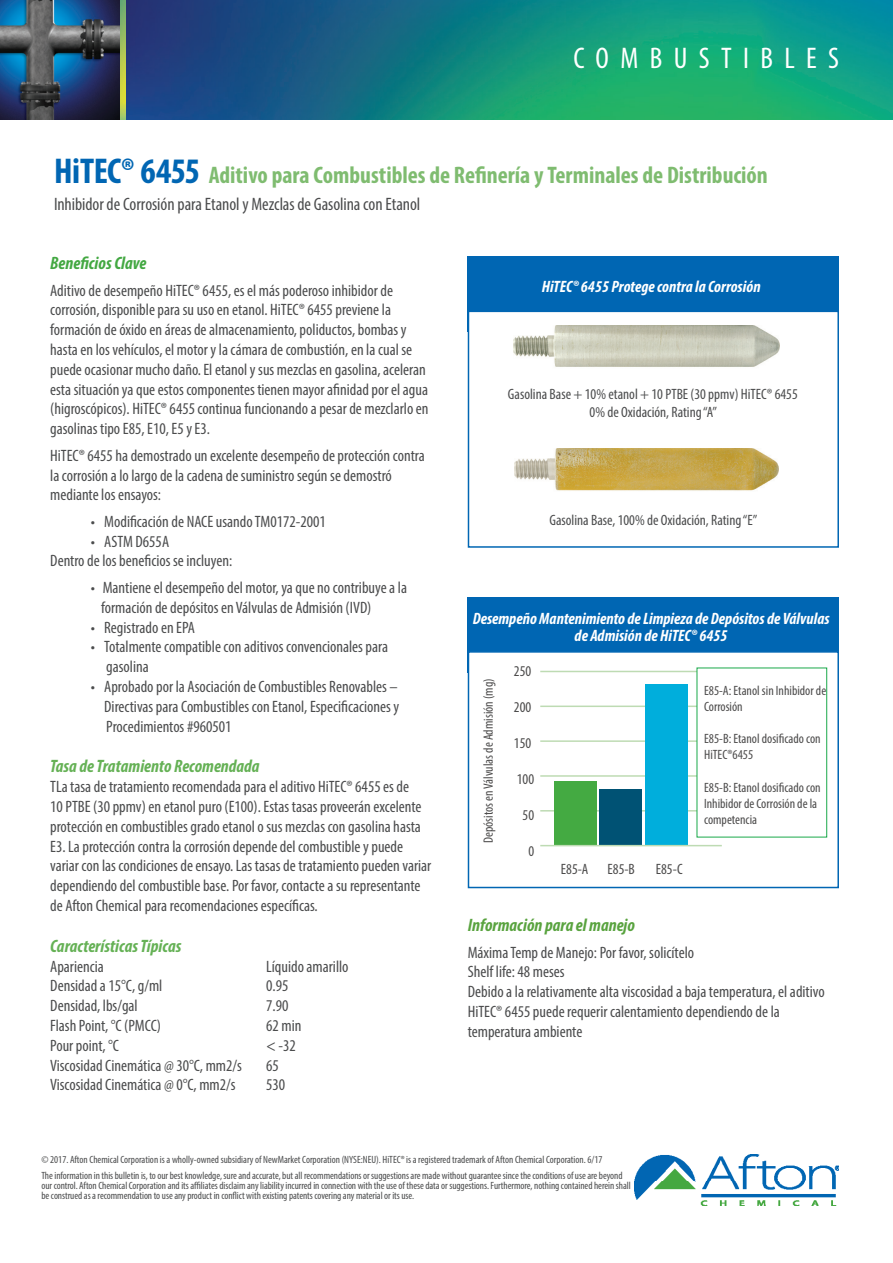
<style>
.page{position:relative;width:893px;height:1263px;background:#fff}
.page>*{position:absolute;margin:0;border:0;box-sizing:border-box;transform-origin:0 0}
.t1{font:condensed 30px "Myriad Pro";letter-spacing:.38em;color:#fff}
.t2{font:700 condensed 24px "Myriad Pro";color:#7fbc70}
.t3{font:condensed 18px "Myriad Pro";letter-spacing:-.005em;color:#4b4c4d}
.t4{font:italic 700 condensed 18px "Myriad Pro";color:#65b155}
.Sub-headings_Style{font:italic 700 condensed 18px "Myriad Pro";color:#59a33f}
.Sub-headings_Style-2{font:italic 700 condensed 18px "Myriad Pro";color:#43a842}
.Sub-headings_Style-3{font:condensed 16.5px/19.8px "Myriad Pro";color:#4b4c4d}
.t5{font:italic 700 condensed 16.5px/17.2px "Myriad Pro";color:#fff;text-align:center}
.t6{font:condensed 15px "Myriad Pro";color:#4b4c4d}
.t7{font:condensed 15px "Myriad Pro";color:#4c4b4b}
.t8{font:condensed 13.5px/16.2px "Myriad Pro";color:#4c4b4b}
.t9{font:condensed 10.5px/9.8px "Myriad Pro";letter-spacing:-.005em;color:#4b4c4d}
.s1{font-size:36px;color:#0166b3}
</style>
<div class="page">
<img style="left:125px;top:0;width:768px;height:119px">
<img style="left:119px;top:0;width:6px;height:119px">
<img style="left:634px;top:1155px;width:205px;height:51px">
<div style="left:468px;top:257px;width:371px;height:75px;background:#0066b3"></div>
<div style="left:468px;top:311px;width:371px;height:237px;background:#fff;border:2px solid #0166b3"></div>
<div style="left:468px;top:597px;width:371px;height:75px;background:#0066b3"></div>
<div style="left:468px;top:651px;width:371px;height:237px;background:#fff;border:2px solid #0166b3"></div>
<img style="left:515px;top:448px;width:263px;height:43px">
<img style="left:513px;top:325px;width:266px;height:42px">
<hr style="left:540px;top:775px;width:182px;height:2px;background:#bedbb3">
<hr style="left:540px;top:671px;width:182px;height:1px;background:#bedbb3">
<hr style="left:540px;top:740px;width:182px;height:2px;background:#bedbb3">
<hr style="left:540px;top:705px;width:182px;height:2px;background:#bedbb3">
<hr style="left:540px;top:810px;width:182px;height:1px;background:#bedbb3">
<div style="left:554px;top:781px;width:42px;height:64px;background:#44aa42"></div>
<div style="left:599px;top:789px;width:43px;height:56px;background:#005274"></div>
<div style="left:645px;top:684px;width:42px;height:161px;background:#00aedc"></div>
<hr style="left:540px;top:845px;width:182px;height:1px;background:#bedbb3">
<div style="left:697px;top:668px;width:130px;height:169px;background:#fff"></div>
<svg style="left:0;top:0;width:119px;height:119px;background:#324e6b"></svg>
<p class="t1" style="left:574px;top:40px;width:267px">COMBUSTIBLES</p>
<p class="t2" style="left:54px;top:160px;width:715px"><span class="s1">HiTEC® 6455</span> Aditivo para Combustibles de Refinería y Terminales de Distribución</p>
<p class="t3" style="left:54px;top:193px;width:368px">Inhibidor de Corrosión para Etanol y Mezclas de Gasolina con Etanol</p>
<p class="Sub-headings_Style-2" style="left:50px;top:252px;width:98px">Beneficios Clave</p>
<p class="Sub-headings_Style-3" style="left:50px;top:280px;width:380px">Aditivo de desempeño HiTEC® 6455, es el más poderoso inhibidor de corrosión, disponible para su uso en etanol. HiTEC® 6455 previene la formación de óxido en áreas de almacenamiento, poliductos, bombas y hasta en los vehículos, el motor y la cámara de combustión, en la cual se puede ocasionar mucho daño. El etanol y sus mezclas en gasolina, aceleran esta situación ya que estos componentes tienen mayor afinidad por el agua (higroscópicos). HiTEC® 6455 continua funcionando a pesar de mezclarlo en gasolinas tipo E85, E10, E5 y E3.</p>
<p class="Sub-headings_Style-3" style="left:50px;top:445px;width:376px">HiTEC® 6455 ha demostrado un excelente desempeño de protección contra la corrosión a lo largo de la cadena de suministro según se demostró mediante los ensayos:</p>
<p class="Sub-headings_Style-3" style="left:91px;top:511px;width:237px">• Modificación de NACE usando TM0172-2001</p>
<p class="Sub-headings_Style-3" style="left:91px;top:531px;width:80px">• ASTM D655A</p>
<p class="Sub-headings_Style-3" style="left:50px;top:551px;width:183px">Dentro de los beneficios se incluyen:</p>
<p class="Sub-headings_Style-3" style="left:101px;top:577px;width:307px;text-indent:-10px">• Mantiene el desempeño del motor, ya que no contribuye a la formación de depósitos en Válvulas de Admisión (IVD)</p>
<p class="Sub-headings_Style-3" style="left:91px;top:617px;width:106px">• Registrado en EPA</p>
<p class="Sub-headings_Style-3" style="left:106px;top:637px;width:283px;text-indent:-16px">• Totalmente compatible con aditivos convencionales para gasolina</p>
<p class="Sub-headings_Style-3" style="left:91px;top:676px;width:309px">• Aprobado por la Asociación de Combustibles Renovables –</p>
<p class="Sub-headings_Style-3" style="left:104px;top:696px;width:296px">Directivas para Combustibles con Etanol, Especificaciones y<br>Procedimientos #960501</p>
<p class="t4" style="left:50px;top:755px;width:211px">Tasa de Tratamiento Recomendada</p>
<p class="Sub-headings_Style-3" style="left:50px;top:777px;width:383px">TLa tasa de tratamiento recomendada para el aditivo HiTEC® 6455 es de<br>10 PTBE (30 ppmv) en etanol puro (E100). Estas tasas proveerán excelente protección en combustibles grado etanol o sus mezclas con gasolina hasta E3. La protección contra la corrosión depende del combustible y puede variar con las condiciones de ensayo. Las tasas de tratamiento pueden variar dependiendo del combustible base. Por favor, contacte a su representante de Afton Chemical para recomendaciones específicas.</p>
<p class="t4" style="left:50px;top:935px;width:133px">Características Típicas</p>
<p class="Sub-headings_Style-3" style="left:50px;top:956px;width:55px">Apariencia</p>
<p class="Sub-headings_Style-3" style="left:266px;top:956px;width:84px">Líquido amarillo</p>
<p class="Sub-headings_Style-3" style="left:50px;top:976px;width:114px">Densidad a 15°C, g/ml</p>
<p class="Sub-headings_Style-3" style="left:266px;top:976px;width:24px">0.95</p>
<p class="Sub-headings_Style-3" style="left:50px;top:996px;width:89px">Densidad, lbs/gal</p>
<p class="Sub-headings_Style-3" style="left:266px;top:996px;width:24px">7.90</p>
<p class="Sub-headings_Style-3" style="left:50px;top:1015px;width:112px">Flash Point, °C (PMCC)</p>
<p class="Sub-headings_Style-3" style="left:266px;top:1015px;width:37px">62 min</p>
<p class="Sub-headings_Style-3" style="left:50px;top:1035px;width:70px">Pour point, °C</p>
<p class="Sub-headings_Style-3" style="left:266px;top:1035px;width:31px">&lt; -32</p>
<p class="Sub-headings_Style-3" style="left:50px;top:1055px;width:193px">Viscosidad Cinemática @ 30°C, mm2/s</p>
<p class="Sub-headings_Style-3" style="left:266px;top:1055px;width:14px">65</p>
<p class="Sub-headings_Style-3" style="left:50px;top:1075px;width:187px">Viscosidad Cinemática @ 0°C, mm2/s</p>
<p class="Sub-headings_Style-3" style="left:266px;top:1075px;width:21px">530</p>
<p class="t5" style="left:542px;top:277px;width:220px">HiTEC® 6455 Protege contra la Corrosión</p>
<p class="t6" style="left:508px;top:385px;width:291px">Gasolina Base + 10% etanol + 10 PTBE (30 ppmv) HiTEC® 6455</p>
<p class="t6" style="left:590px;top:403px;width:129px">0% de Oxidación, Rating “A”</p>
<p class="t6" style="left:549px;top:511px;width:209px">Gasolina Base, 100% de Oxidación, Rating “E”</p>
<p class="t5" style="left:473px;top:609px;width:358px">Desempeño Mantenimiento de Limpieza de Depósitos de Válvulas de Admisión de HiTEC® 6455</p>
<p class="t8" style="left:480px;top:843px;width:166px;rotate:-90deg">Depósitos en Válvulas de Admisión (mg)</p>
<p class="t7" style="left:514px;top:662px;width:19px">250</p>
<p class="t7" style="left:514px;top:698px;width:19px">200</p>
<p class="t7" style="left:514px;top:734px;width:19px">150</p>
<p class="t7" style="left:517px;top:770px;width:19px">100</p>
<p class="t7" style="left:523px;top:806px;width:13px">50</p>
<p class="t7" style="left:528px;top:842px;width:7px">0</p>
<p class="t7" style="left:561px;top:860px;width:29px">E85-A</p>
<p class="t7" style="left:608px;top:860px;width:29px">E85-B</p>
<p class="t7" style="left:656px;top:860px;width:28px">E85-C</p>
<p class="t8" style="left:704px;top:682px;width:124px">E85-A: Etanol sin Inhibidor de<br>Corrosión</p>
<p class="t8" style="left:704px;top:730px;width:118px">E85-B: Etanol dosificado con<br>HiTEC®6455</p>
<p class="t8" style="left:704px;top:779px;width:118px">E85-B: Etanol dosificado con<br>Inhibidor de Corrosión de la competencia</p>
<p class="Sub-headings_Style" style="left:468px;top:914px;width:169px">Información para el manejo</p>
<p class="Sub-headings_Style-3" style="left:468px;top:942px;width:228px">Máxima Temp de Manejo: Por favor, solicítelo</p>
<p class="Sub-headings_Style-3" style="left:468px;top:962px;width:98px">Shelf life: 48 meses</p>
<p class="Sub-headings_Style-3" style="left:468px;top:982px;width:358px">Debido a la relativamente alta viscosidad a baja temperatura, el aditivo</p>
<p class="Sub-headings_Style-3" style="left:468px;top:1001px;width:314px">HiTEC® 6455 puede requerir calentamiento dependiendo de la</p>
<p class="Sub-headings_Style-3" style="left:468px;top:1021px;width:116px">temperatura ambiente</p>
<p class="t9" style="left:41px;top:1154px;width:563px">© 2017. Afton Chemical Corporation is a wholly-owned subsidiary of NewMarket Corporation (NYSE:NEU). HiTEC® is a registered trademark of Afton Chemical Corporation. 6/17</p>
<p class="t9" style="left:41px;top:1171px;width:591px">The information in this bulletin is, to our best knowledge, sure and accurate, but all recommendations or suggestions are made without guarantee since the conditions of use are beyond our control. Afton Chemical Corporation and its affiliates disclaim any liability incurred in connection with the use of these data or suggestions. Furthermore, nothing contained herein shall be construed as a recommendation to use any product in conflict with existing patents covering any material or its use.</p>
</div>
